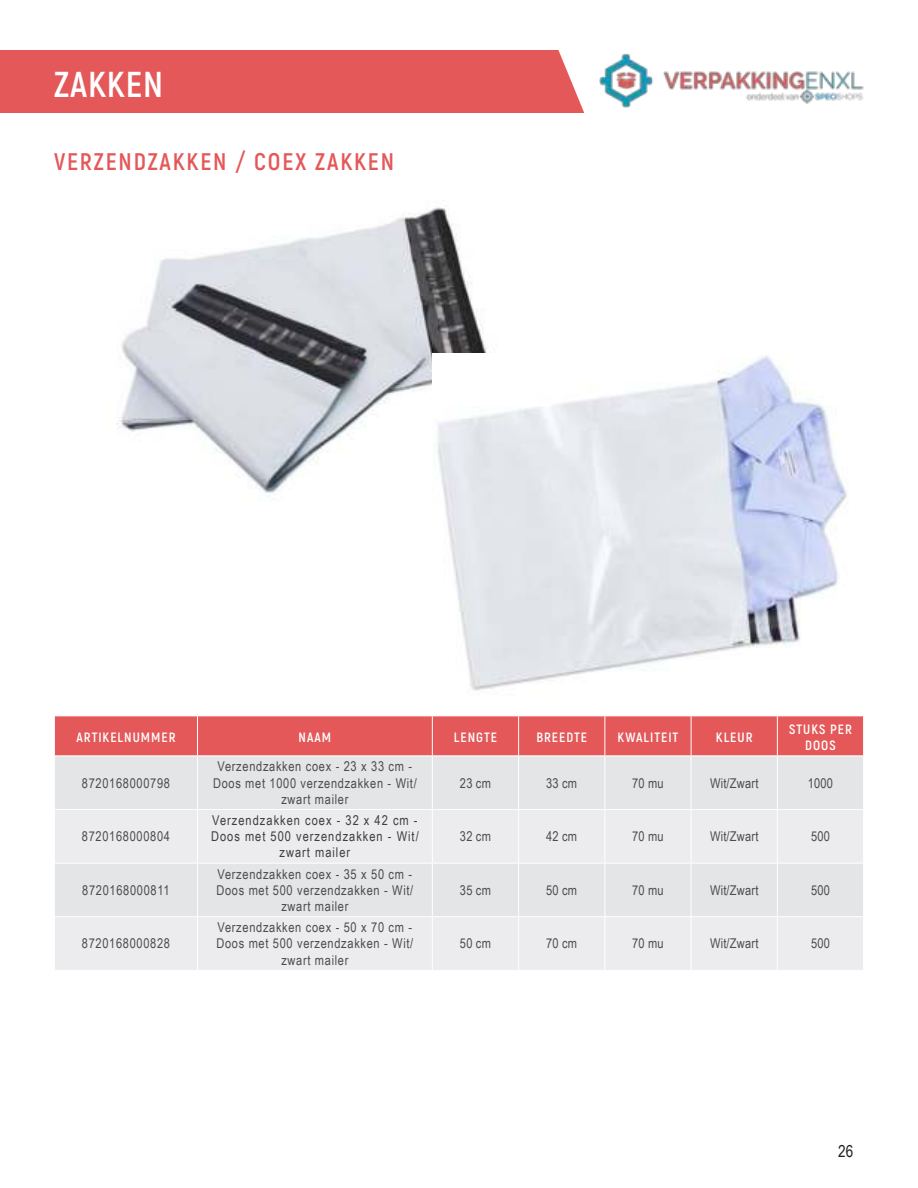
<style>
.page{position:relative;width:918px;height:1188px;background:#fff}
.page>*{position:absolute;margin:0;border:0;box-sizing:border-box;transform-origin:0 0}
.t1{font:700 36px "Akrobat";letter-spacing:.025em;color:#fff}
.t2{font:700 24px "Akrobat";letter-spacing:.075em;color:#e45859}
.t3{font:16.5px "Arial Narrow";color:#231f20}
.t4{font:13.5px/16.2px "Arial Narrow";letter-spacing:.05em;color:#4b4c4d;text-align:center}
.t5{font:13.5px/16.2px "Arial Narrow";letter-spacing:.075em;color:#3e3e3f;text-align:center}
.t6{font:700 13.5px/16.2px "Akrobat";letter-spacing:.075em;color:#fff;text-align:center}
.t7{font:13.5px "Arial Narrow";letter-spacing:.015em;color:#4b4c4d}
</style>
<div class="page">
<img style="left:117px;top:207px;width:374px;height:293px">
<div style="left:0;top:50px;width:864px;height:63px;background:#e45859"></div>
<svg style="left:558px;top:50px;width:306px;height:63px"></svg>
<img style="left:599px;top:53px;width:265px;height:54px">
<img style="left:432px;top:354px;width:416px;height:362px">
<div style="left:55px;top:717px;width:808px;height:39px;background:#e45859"></div>
<div style="left:55px;top:757px;width:808px;height:52px;background:#e4e5e7"></div>
<div style="left:55px;top:810px;width:808px;height:160px;background:#ececee"></div>
<hr style="left:197px;top:716px;width:1px;height:40px;background:#fff">
<hr style="left:432px;top:716px;width:1px;height:40px;background:#fff">
<hr style="left:518px;top:716px;width:1px;height:40px;background:#fff">
<hr style="left:604px;top:716px;width:1px;height:40px;background:#fff">
<hr style="left:691px;top:716px;width:1px;height:40px;background:#fff">
<hr style="left:777px;top:716px;width:1px;height:40px;background:#fff">
<hr style="left:197px;top:756px;width:1px;height:53px;background:#fff">
<hr style="left:432px;top:756px;width:1px;height:53px;background:#fff">
<hr style="left:518px;top:756px;width:1px;height:53px;background:#fff">
<hr style="left:604px;top:756px;width:1px;height:53px;background:#fff">
<hr style="left:691px;top:756px;width:1px;height:53px;background:#fff">
<hr style="left:777px;top:756px;width:1px;height:53px;background:#fff">
<hr style="left:197px;top:810px;width:1px;height:53px;background:#fff">
<hr style="left:432px;top:810px;width:1px;height:53px;background:#fff">
<hr style="left:518px;top:810px;width:1px;height:53px;background:#fff">
<hr style="left:604px;top:810px;width:1px;height:53px;background:#fff">
<hr style="left:691px;top:810px;width:1px;height:53px;background:#fff">
<hr style="left:777px;top:810px;width:1px;height:53px;background:#fff">
<hr style="left:54px;top:863px;width:144px;height:1px;background:#fff">
<hr style="left:198px;top:863px;width:234px;height:1px;background:#fff">
<hr style="left:197px;top:864px;width:1px;height:52px;background:#fff">
<hr style="left:432px;top:863px;width:87px;height:1px;background:#fff">
<hr style="left:432px;top:864px;width:1px;height:52px;background:#fff">
<hr style="left:519px;top:863px;width:86px;height:1px;background:#fff">
<hr style="left:518px;top:864px;width:1px;height:52px;background:#fff">
<hr style="left:605px;top:863px;width:86px;height:1px;background:#fff">
<hr style="left:604px;top:864px;width:1px;height:52px;background:#fff">
<hr style="left:691px;top:863px;width:86px;height:1px;background:#fff">
<hr style="left:691px;top:864px;width:1px;height:52px;background:#fff">
<hr style="left:777px;top:863px;width:87px;height:1px;background:#fff">
<hr style="left:777px;top:864px;width:1px;height:52px;background:#fff">
<hr style="left:54px;top:916px;width:144px;height:1px;background:#fff">
<hr style="left:198px;top:916px;width:234px;height:1px;background:#fff">
<hr style="left:197px;top:917px;width:1px;height:53px;background:#fff">
<hr style="left:432px;top:916px;width:87px;height:1px;background:#fff">
<hr style="left:432px;top:917px;width:1px;height:53px;background:#fff">
<hr style="left:519px;top:916px;width:86px;height:1px;background:#fff">
<hr style="left:518px;top:917px;width:1px;height:53px;background:#fff">
<hr style="left:605px;top:916px;width:86px;height:1px;background:#fff">
<hr style="left:604px;top:917px;width:1px;height:53px;background:#fff">
<hr style="left:691px;top:916px;width:86px;height:1px;background:#fff">
<hr style="left:691px;top:917px;width:1px;height:53px;background:#fff">
<hr style="left:777px;top:916px;width:87px;height:1px;background:#fff">
<hr style="left:777px;top:917px;width:1px;height:53px;background:#fff">
<h1 class="t1" style="left:54px;top:67px;width:111px">ZAKKEN</h1>
<h2 class="t2" style="left:54px;top:150px;width:342px">VERZENDZAKKEN / COEX ZAKKEN</h2>
<p class="t6" style="left:76px;top:730px;width:101px">ARTIKELNUMMER</p>
<p class="t6" style="left:299px;top:730px;width:34px">NAAM</p>
<p class="t6" style="left:454px;top:730px;width:45px">LENGTE</p>
<p class="t6" style="left:536px;top:730px;width:52px">BREEDTE</p>
<p class="t6" style="left:618px;top:730px;width:62px">KWALITEIT</p>
<p class="t6" style="left:716px;top:730px;width:38px">KLEUR</p>
<p class="t6" style="left:789px;top:722px;width:64px">STUKS PER<br>DOOS</p>
<p class="t4" style="left:82px;top:776px;width:90px">8720168000798</p>
<p class="t4" style="left:213px;top:760px;width:205px">Verzendzakken coex - 23 x 33 cm -<br>Doos met 1000 verzendzakken - Wit/ zwart mailer</p>
<p class="t4" style="left:460px;top:776px;width:32px">23 cm</p>
<p class="t4" style="left:546px;top:776px;width:32px">33 cm</p>
<p class="t4" style="left:632px;top:776px;width:33px">70 mu</p>
<p class="t7" style="left:710px;top:778px;width:50px">Wit/Zwart</p>
<p class="t4" style="left:808px;top:776px;width:27px">1000</p>
<p class="t4" style="left:82px;top:830px;width:90px">8720168000804</p>
<p class="t5" style="left:211px;top:813px;width:209px">Verzendzakken coex - 32 x 42 cm -<br>Doos met 500 verzendzakken - Wit/ zwart mailer</p>
<p class="t4" style="left:460px;top:830px;width:32px">32 cm</p>
<p class="t4" style="left:546px;top:830px;width:32px">42 cm</p>
<p class="t4" style="left:632px;top:830px;width:33px">70 mu</p>
<p class="t7" style="left:710px;top:831px;width:50px">Wit/Zwart</p>
<p class="t4" style="left:811px;top:830px;width:20px">500</p>
<p class="t4" style="left:82px;top:883px;width:89px">8720168000811</p>
<p class="t4" style="left:216px;top:867px;width:198px">Verzendzakken coex - 35 x 50 cm -<br>Doos met 500 verzendzakken - Wit/ zwart mailer</p>
<p class="t4" style="left:460px;top:883px;width:32px">35 cm</p>
<p class="t4" style="left:546px;top:883px;width:32px">50 cm</p>
<p class="t4" style="left:632px;top:883px;width:33px">70 mu</p>
<p class="t7" style="left:710px;top:885px;width:50px">Wit/Zwart</p>
<p class="t4" style="left:811px;top:883px;width:20px">500</p>
<p class="t4" style="left:82px;top:937px;width:90px">8720168000828</p>
<p class="t4" style="left:216px;top:921px;width:198px">Verzendzakken coex - 50 x 70 cm -<br>Doos met 500 verzendzakken - Wit/ zwart mailer</p>
<p class="t4" style="left:460px;top:937px;width:32px">50 cm</p>
<p class="t4" style="left:546px;top:937px;width:32px">70 cm</p>
<p class="t4" style="left:632px;top:937px;width:33px">70 mu</p>
<p class="t7" style="left:710px;top:939px;width:50px">Wit/Zwart</p>
<p class="t4" style="left:811px;top:937px;width:20px">500</p>
<p class="t3" style="left:838px;top:1145px;width:17px">26</p>
</div>
